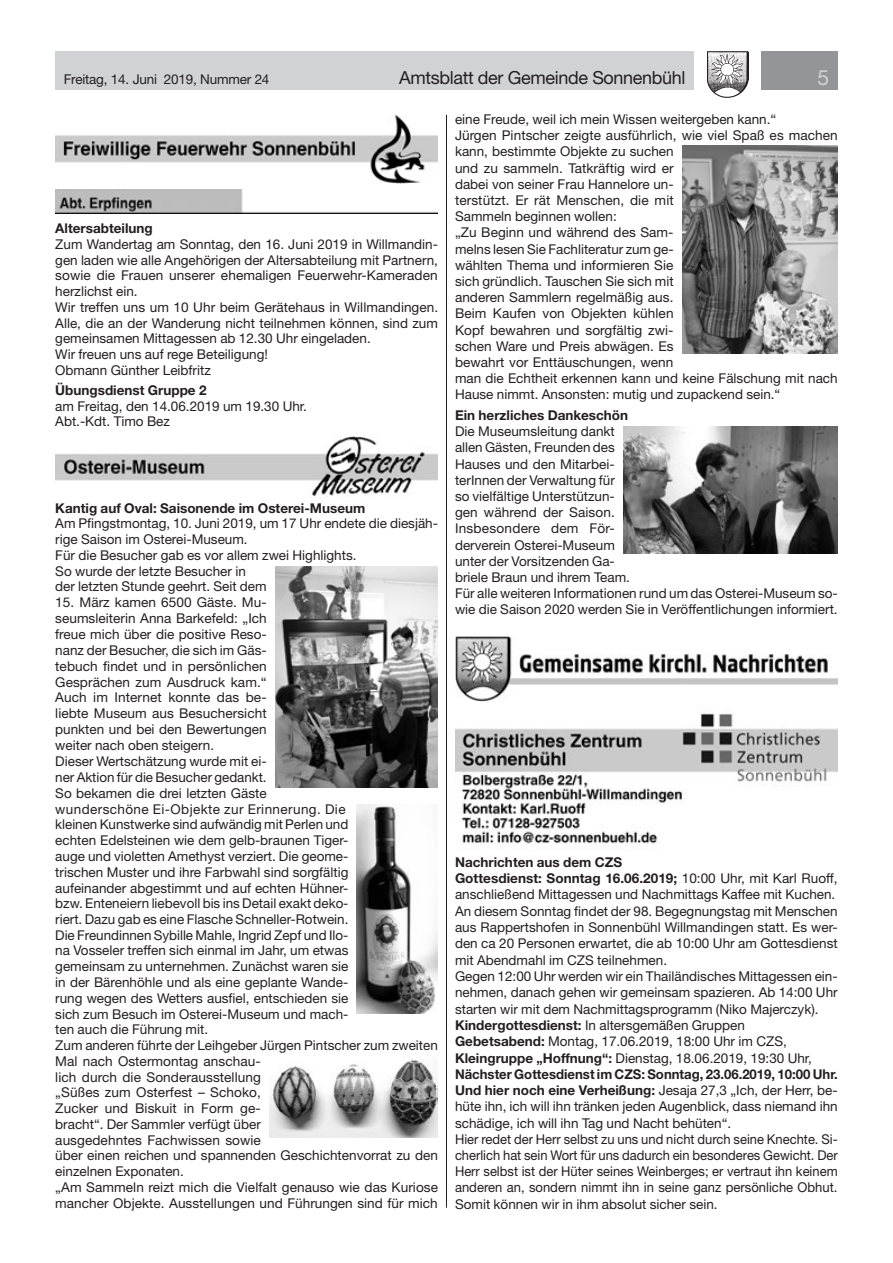
<style>
.page{position:relative;width:893px;height:1263px;background:#fff}
.page>*{position:absolute;margin:0;border:0;box-sizing:border-box;transform-origin:0 0}
.t1{font:21px "Helvetica Neue LT Std";color:#d1d2d4}
.t2{font:18px "Helvetica Neue LT Std";letter-spacing:-.02em;color:#231f20}
.t3{font:13.5px/15.8px "Helvetica Neue LT Std";color:#231f20}
.t4{font:700 13.5px "Helvetica Neue LT Std";color:#231f20}
.s1{font-weight:700}
</style>
<div class="page">
<div style="left:55px;top:51px;width:639px;height:38px;background:#d1d2d4"></div>
<div style="left:761px;top:51px;width:77px;height:38px;background:#939598"></div>
<img style="left:707px;top:51px;width:41px;height:47px">
<img style="left:55px;top:115px;width:383px;height:69px">
<img style="left:55px;top:189px;width:383px;height:24px">
<img style="left:55px;top:436px;width:383px;height:61px">
<img style="left:275px;top:566px;width:163px;height:221px">
<img style="left:357px;top:804px;width:81px;height:209px">
<img style="left:269px;top:1059px;width:169px;height:78px">
<img style="left:455px;top:637px;width:383px;height:64px">
<img style="left:455px;top:713px;width:383px;height:131px">
<img style="left:682px;top:146px;width:156px;height:207px">
<img style="left:623px;top:426px;width:215px;height:128px">
<hr style="left:446px;top:115px;width:1px;height:1093px;background:#231f20">
<p class="t3" style="left:64px;top:71px;width:207px">Freitag, 14. Juni 2019, Nummer 24</p>
<h2 class="t2" style="left:399px;top:67px;width:288px">Amtsblatt der Gemeinde Sonnenbühl</h2>
<h1 class="t1" style="left:817px;top:65px;width:13px">5</h1>
<p class="t4" style="left:55px;top:220px;width:99px">Altersabteilung</p>
<p class="t3" style="left:55px;top:236px;width:384px">Zum Wandertag am Sonntag, den 16. Juni 2019 in Willmandin&shy;gen laden wie alle Angehörigen der Altersabteilung mit Partnern, sowie die Frauen unserer ehemaligen Feuerwehr-Kameraden herzlichst ein.<br>Wir treffen uns um 10 Uhr beim Gerätehaus in Willmandingen.<br>Alle, die an der Wanderung nicht teilnehmen können, sind zum gemeinsamen Mittagessen ab 12.30 Uhr eingeladen.<br>Wir freuen uns auf rege Beteiligung!<br>Obmann Günther Leibfritz</p>
<p class="t4" style="left:55px;top:382px;width:153px">Übungsdienst Gruppe 2</p>
<p class="t3" style="left:55px;top:398px;width:253px">am Freitag, den 14.06.2019 um 19.30 Uhr.<br>Abt.-Kdt. Timo Bez</p>
<p class="t4" style="left:55px;top:499px;width:312px">Kantig auf Oval: Saisonende im Osterei-Museum</p>
<p class="t3" style="left:55px;top:515px;width:384px">Am Pfingstmontag, 10. Juni 2019, um 17 Uhr endete die diesjäh&shy;rige Saison im Osterei-Museum.<br>Für die Besucher gab es vor allem zwei Highlights.<br>So wurde der letzte Besucher in<br>der letzten Stunde geehrt. Seit dem</p>
<p class="t3" style="left:55px;top:594px;width:384px">15. März kamen 6500 Gäste. Mu-<br>seumsleiterin Anna Barkefeld: „Ich<br>freue mich über die positive Reso-<br>nanz der Besucher, die sich im Gäs-<br>tebuch findet und in persönlichen<br>Gesprächen zum Ausdruck kam.“<br>Auch im Internet konnte das be-<br>liebte Museum aus Besuchersicht<br>punkten und bei den Bewertungen<br>weiter nach oben steigern.<br>Dieser Wertschätzung wurde mit ei-<br>ner Aktion für die Besucher gedankt.<br>So bekamen die drei letzten Gäste<br>wunderschöne Ei-Objekte zur Erinnerung. Die<br>kleinen Kunstwerke sind aufwändig mit Perlen und<br>echten Edelsteinen wie dem gelb-braunen Tiger-<br>auge und violetten Amethyst verziert. Die geome-<br>trischen Muster und ihre Farbwahl sind sorgfältig<br>aufeinander abgestimmt und auf echten Hühner-<br>bzw. Enteneiern liebevoll bis ins Detail exakt deko-<br>riert. Dazu gab es eine Flasche Schneller-Rotwein.<br>Die Freundinnen Sybille Mahle, Ingrid Zepf und Ilo-<br>na Vosseler treffen sich einmal im Jahr, um etwas<br>gemeinsam zu unternehmen. Zunächst waren sie<br>in der Bärenhöhle und als eine geplante Wande-<br>rung wegen des Wetters ausfiel, entschieden sie<br>sich zum Besuch im Osterei-Museum und mach-<br>ten auch die Führung mit.<br>Zum anderen führte der Leihgeber Jürgen Pintscher zum zweiten Mal nach Ostermontag anschau-<br>lich durch die Sonderausstellung<br>„Süßes zum Osterfest – Schoko,<br>Zucker und Biskuit in Form ge-<br>bracht“. Der Sammler verfügt über<br>ausgedehntes Fachwissen sowie<br>über einen reichen und spannenden Geschichtenvorrat zu den einzelnen Exponaten.<br>„Am Sammeln reizt mich die Vielfalt genauso wie das Kuriose mancher Objekte. Ausstellungen und Führungen sind für mich</p>
<p class="t3" style="left:455px;top:111px;width:384px;line-height:16.2px">eine Freude, weil ich mein Wissen weitergeben kann.“<br>Jürgen Pintscher zeigte ausführlich, wie viel Spaß es machen kann, bestimmte Objekte zu suchen<br>und zu sammeln. Tatkräftig wird er<br>dabei von seiner Frau Hannelore un-<br>terstützt. Er rät Menschen, die mit<br>Sammeln beginnen wollen:<br>„Zu Beginn und während des Sam-<br>melns lesen Sie Fachliteratur zum ge-<br>wählten Thema und informieren Sie<br>sich gründlich. Tauschen Sie sich mit<br>anderen Sammlern regelmäßig aus.<br>Beim Kaufen von Objekten kühlen<br>Kopf bewahren und sorgfältig zwi-<br>schen Ware und Preis abwägen. Es<br>bewahrt vor Enttäuschungen, wenn<br>man die Echtheit erkennen kann und keine Fälschung mit nach Hause nimmt. Ansonsten: mutig und zupackend sein.“</p>
<p class="t4" style="left:455px;top:407px;width:175px">Ein herzliches Dankeschön</p>
<p class="t3" style="left:455px;top:423px;width:384px;line-height:16.2px">Die Museumsleitung dankt<br>allen Gästen, Freunden des<br>Hauses und den Mitarbei-<br>terInnen der Verwaltung für<br>so vielfältige Unterstützun-<br>gen während der Saison.<br>Insbesondere dem För-<br>derverein Osterei-Museum<br>unter der Vorsitzenden Ga-<br>briele Braun und ihrem Team.<br>Für alle weiteren Informationen rund um das Osterei-Museum so&shy;wie die Saison 2020 werden Sie in Veröffentlichungen informiert.</p>
<p class="t3" style="left:455px;top:853px;width:384px;line-height:16.4px"><span class="s1">Nachrichten aus dem CZS<br>Gottesdienst: Sonntag 16.06.2019;</span> 10:00 Uhr, mit Karl Ruoff, anschließend Mittagessen und Nachmittags Kaffee mit Kuchen.<br>An diesem Sonntag findet der 98. Begegnungstag mit Menschen aus Rappertshofen in Sonnenbühl Willmandingen statt. Es wer&shy;den ca 20 Personen erwartet, die ab 10:00 Uhr am Gottesdienst mit Abendmahl im CZS teilnehmen.<br>Gegen 12:00 Uhr werden wir ein Thailändisches Mittagessen ein&shy;nehmen, danach gehen wir gemeinsam spazieren. Ab 14:00 Uhr starten wir mit dem Nachmittagsprogramm (Niko Majerczyk).<br><span class="s1">Kindergottesdienst:</span> In altersgemäßen Gruppen <span class="s1">Gebetsabend:</span> Montag, 17.06.2019, 18:00 Uhr im CZS, <span class="s1">Kleingruppe „Hoffnung“:</span> Dienstag, 18.06.2019, 19:30 Uhr, <span class="s1">Nächster Gottesdienst im CZS: Sonntag, 23.06.2019, 10:00 Uhr.<br>Und hier noch eine Verheißung:</span> Jesaja 27,3 „Ich, der Herr, be&shy;hüte ihn, ich will ihn tränken jeden Augenblick, dass niemand ihn schädige, ich will ihn Tag und Nacht behüten“.<br>Hier redet der Herr selbst zu uns und nicht durch seine Knechte. Si&shy;cherlich hat sein Wort für uns dadurch ein besonderes Gewicht. Der Herr selbst ist der Hüter seines Weinberges; er vertraut ihn keinem anderen an, sondern nimmt ihn in seine ganz persönliche Obhut.<br>Somit können wir in ihm absolut sicher sein.</p>
</div>
